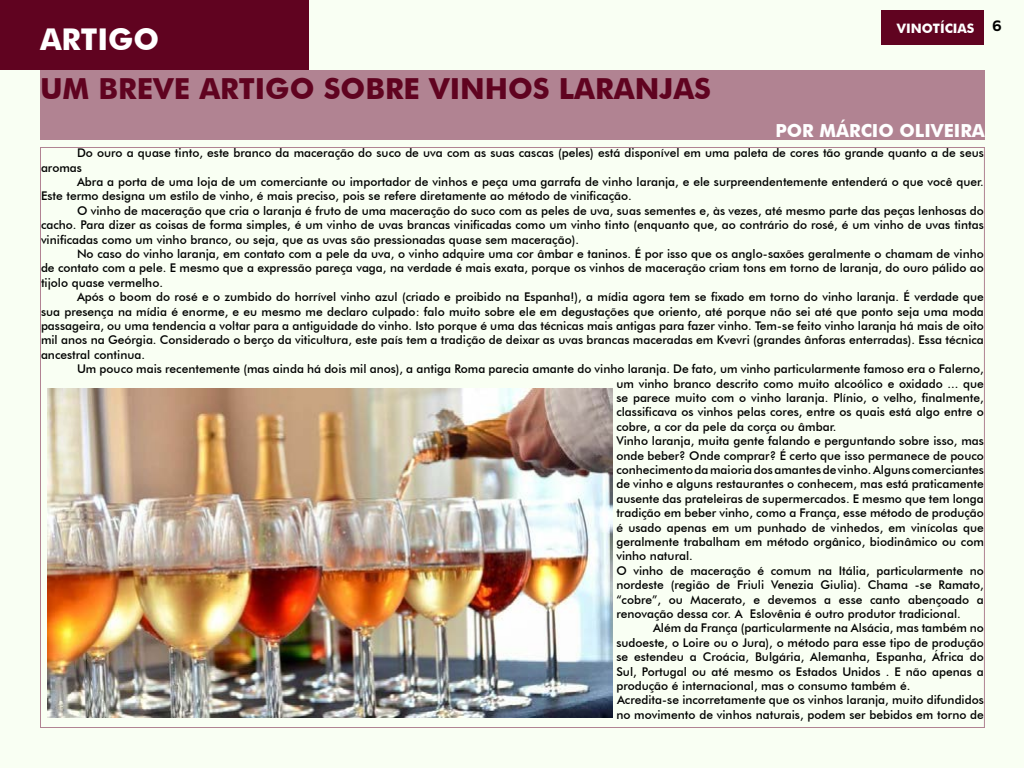
<style>
.page{position:relative;width:1024px;height:768px;background:#f9fff3}
.page>*{position:absolute;margin:0;border:0;box-sizing:border-box;transform-origin:0 0}
.t1{font:700 30px "Futura BT";color:#fff}
.t2{font:700 29px "Futura BT";color:#600320}
.t3{font:700 18px "Futura BT";color:#fff}
.t4{font:700 13px "Futura BT";color:#fff}
.t5{font:500 12px/14.4px "Futura BT";color:#000}
</style>
<div class="page">
<div style="left:882px;top:10px;width:102px;height:34px;background:#600320"></div>
<div style="left:40px;top:70px;width:945px;height:70px;background:#b18392"></div>
<div style="left:0;top:0;width:309px;height:70px;background:#600320"></div>
<img style="left:48px;top:389px;width:564px;height:329px">
<h1 class="t1" style="left:40px;top:21px;width:121px">ARTIGO</h1>
<h2 class="t2" style="left:40px;top:71px;width:673px">UM BREVE ARTIGO SOBRE VINHOS LARANJAS</h2>
<p class="t4" style="left:897px;top:21px;width:106px">VINOTÍCIAS <sup>6</sup></p>
<h3 class="t3" style="left:776px;top:119px;width:211px">POR MÁRCIO OLIVEIRA</h3>
<p class="t5" style="left:41px;top:146px;width:944px;text-indent:36px">Do ouro a quase tinto, este branco da maceração do suco de uva com as suas cascas (peles) está disponível em uma paleta de cores tão grande quanto a de seus aromas</p>
<p class="t5" style="left:41px;top:174px;width:944px;text-indent:36px">Abra a porta de uma loja de um comerciante ou importador de vinhos e peça uma garrafa de vinho laranja, e ele surpreendentemente entenderá o que você quer.<br>Este termo designa um estilo de vinho, é mais preciso, pois se refere diretamente ao método de vinificação.</p>
<p class="t5" style="left:41px;top:203px;width:944px;text-align:justify;text-indent:36px">O vinho de maceração que cria o laranja é fruto de uma maceração do suco com as peles de uva, suas sementes e, às vezes, até mesmo parte das peças lenhosas do cacho. Para dizer as coisas de forma simples, é um vinho de uvas brancas vinificadas como um vinho tinto (enquanto que, ao contrário do rosé, é um vinho de uvas tintas vinificadas como um vinho branco, ou seja, que as uvas são pressionadas quase sem maceração).</p>
<p class="t5" style="left:41px;top:246px;width:944px;text-align:justify;text-indent:36px">No caso do vinho laranja, em contato com a pele da uva, o vinho adquire uma cor âmbar e taninos. É por isso que os anglo-saxões geralmente o chamam de vinho de contato com a pele. E mesmo que a expressão pareça vaga, na verdade é mais exata, porque os vinhos de maceração criam tons em torno de laranja, do ouro pálido ao tijolo quase vermelho.</p>
<p class="t5" style="left:41px;top:290px;width:944px;text-align:justify;text-indent:36px">Após o boom do rosé e o zumbido do horrível vinho azul (criado e proibido na Espanha!), a mídia agora tem se fixado em torno do vinho laranja. É verdade que sua presença na mídia é enorme, e eu mesmo me declaro culpado: falo muito sobre ele em degustações que oriento, até porque não sei até que ponto seja uma moda passageira, ou uma tendencia a voltar para a antiguidade do vinho. Isto porque é uma das técnicas mais antigas para fazer vinho. Tem-se feito vinho laranja há mais de oito mil anos na Geórgia. Considerado o berço da viticultura, este país tem a tradição de deixar as uvas brancas maceradas em Kvevri (grandes ânforas enterradas). Essa técnica ancestral continua.</p>
<p class="t5" style="left:616px;top:362px;width:369px;text-indent:-539px">Um pouco mais recentemente (mas ainda há dois mil anos), a antiga Roma parecia amante do vinho laranja. De fato, um vinho particularmente famoso era o Falerno, um vinho branco descrito como muito alcoólico e oxidado ... que se parece muito com o vinho laranja. Plínio, o velho, finalmente, classificava os vinhos pelas cores, entre os quais está algo entre o cobre, a cor da pele da corça ou âmbar.<br>Vinho laranja, muita gente falando e perguntando sobre isso, mas onde beber? Onde comprar? É certo que isso permanece de pouco conhecimento da maioria dos amantes de vinho. Alguns comerciantes de vinho e alguns restaurantes o conhecem, mas está praticamente ausente das prateleiras de supermercados. E mesmo que tem longa tradição em beber vinho, como a França, esse método de produção é usado apenas em um punhado de vinhedos, em vinícolas que geralmente trabalham em método orgânico, biodinâmico ou com vinho natural.<br>O vinho de maceração é comum na Itália, particularmente no nordeste (região de Friuli Venezia Giulia). Chama -se Ramato, “cobre”, ou Macerato, e devemos a esse canto abençoado a renovação dessa cor. A Eslovênia é outro produtor tradicional.</p>
<p class="t5" style="left:616px;top:621px;width:369px;text-indent:37px">Além da França (particularmente na Alsácia, mas também no sudoeste, o Loire ou o Jura), o método para esse tipo de produção se estendeu a Croácia, Bulgária, Alemanha, Espanha, África do Sul, Portugal ou até mesmo os Estados Unidos . E não apenas a produção é internacional, mas o consumo também é.<br>Acredita-se incorretamente que os vinhos laranja, muito difundidos no movimento de vinhos naturais, podem ser bebidos em torno de</p>
</div>
